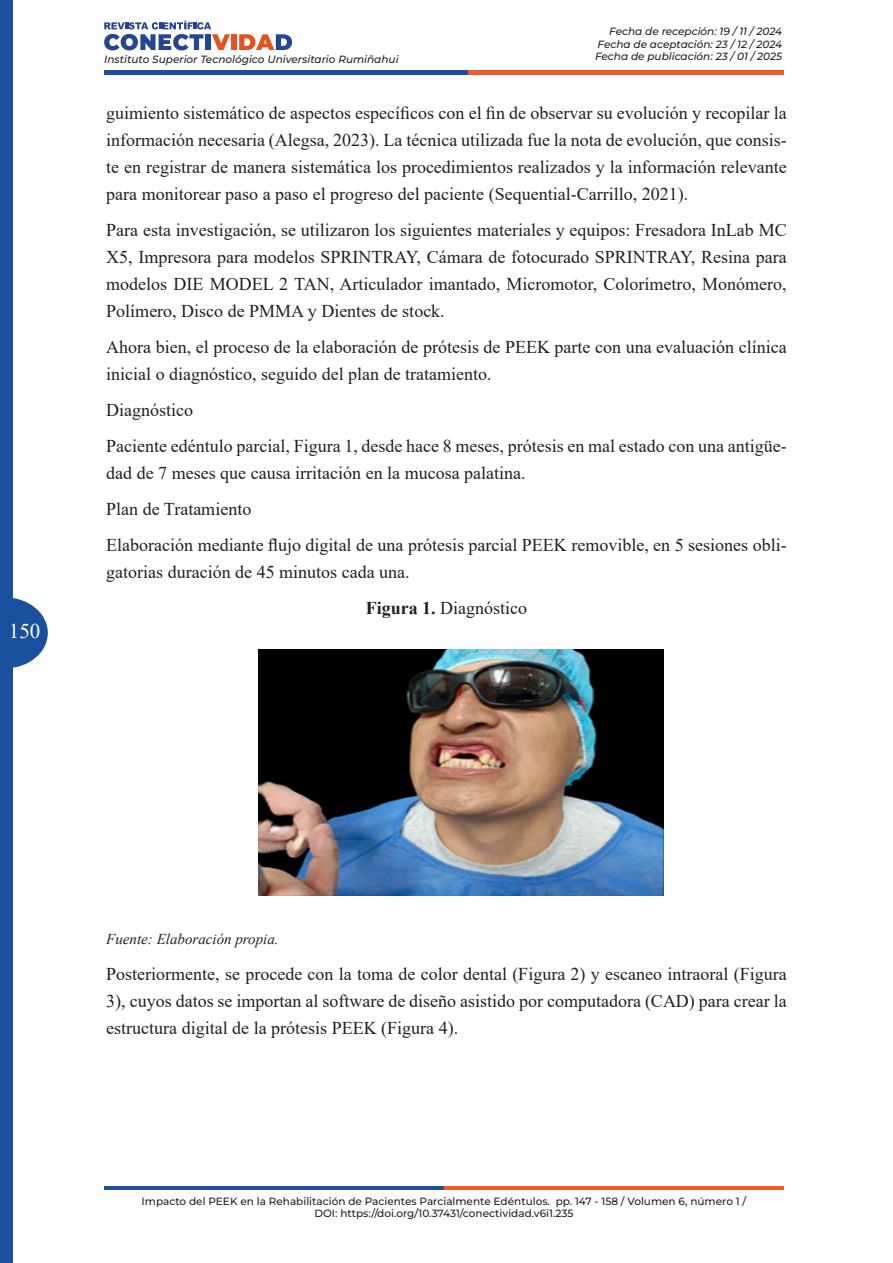
<style>
.page{position:relative;width:893px;height:1263px;background:#fff}
.page>*{position:absolute;margin:0;border:0;box-sizing:border-box;transform-origin:0 0}
.t1{font:21px "Times New Roman";color:#fff}
.paragraph{font:18px/27px "Times New Roman";color:#231f20;text-align:justify}
.t2{font:italic 15px "Times New Roman";color:#231f20}
.t3{font:500 10.5px/12px "Montserrat";color:#231f20;text-align:center}
.t4{font:italic 500 10.5px/12.6px "Montserrat";color:#231f20;text-align:justify}
.s1{font-weight:700}
</style>
<div class="page">
<hr style="left:104px;top:1186px;width:340px;height:3px;background:#1a509d">
<hr style="left:444px;top:1186px;width:339px;height:3px;background:#ed5d2b">
<svg style="left:104px;top:21px;width:126px;height:29px"></svg>
<div style="left:231px;top:34px;width:5px;height:16px;background:#e6521f"></div>
<svg style="left:239px;top:34px;width:53px;height:16px"></svg>
<div style="left:104px;top:70px;width:364px;height:5px;background:#1a509d"></div>
<div style="left:468px;top:70px;width:315px;height:5px;background:#ed5d2b"></div>
<div style="left:0;top:0;width:13px;height:1263px;background:#1a509d"></div>
<svg style="left:13px;top:598px;width:35px;height:70px"></svg>
<img style="left:258px;top:650px;width:405px;height:246px">
<p class="t1" style="left:9px;top:616px;width:33px">150</p>
<p class="t4" style="left:104px;top:52px;width:296px">Instituto Superior Tecnológico Universitario Rumiñahui</p>
<p class="t4" style="left:595px;top:24px;width:189px;text-indent:14px">Fecha de recepción: 19 / 11 / 2024<br>Fecha de aceptación: 23 / 12 / 2024<br>Fecha de publicación: 23 / 01 / 2025</p>
<p class="paragraph" style="left:106px;top:99px;width:682px">guimiento sistemático de aspectos específicos con el fin de observar su evolución y recopilar la información necesaria (Alegsa, 2023). La técnica utilizada fue la nota de evolución, que consis&shy;te en registrar de manera sistemática los procedimientos realizados y la información relevante para monitorear paso a paso el progreso del paciente (Sequential-Carrillo, 2021).</p>
<p class="paragraph" style="left:106px;top:216px;width:682px">Para esta investigación, se utilizaron los siguientes materiales y equipos: Fresadora InLab MC X5, Impresora para modelos SPRINTRAY, Cámara de fotocurado SPRINTRAY, Resina para modelos DIE MODEL 2 TAN, Articulador imantado, Micromotor, Colorímetro, Monómero, Polímero, Disco de PMMA y Dientes de stock.</p>
<p class="paragraph" style="left:106px;top:333px;width:682px">Ahora bien, el proceso de la elaboración de prótesis de PEEK parte con una evaluación clínica inicial o diagnóstico, seguido del plan de tratamiento.</p>
<p class="paragraph" style="left:106px;top:396px;width:88px">Diagnóstico</p>
<p class="paragraph" style="left:106px;top:432px;width:682px">Paciente edéntulo parcial, Figura 1, desde hace 8 meses, prótesis en mal estado con una antigüe&shy;dad de 7 meses que causa irritación en la mucosa palatina.</p>
<p class="paragraph" style="left:106px;top:495px;width:147px">Plan de Tratamiento</p>
<p class="paragraph" style="left:106px;top:531px;width:682px">Elaboración mediante flujo digital de una prótesis parcial PEEK removible, en 5 sesiones obli&shy;gatorias duración de 45 minutos cada una.</p>
<p class="paragraph" style="left:366px;top:594px;width:163px"><span class="s1">Figura 1.</span> Diagnóstico</p>
<p class="t2" style="left:106px;top:929px;width:174px">Fuente: Elaboración propia.</p>
<p class="paragraph" style="left:106px;top:960px;width:682px">Posteriormente, se procede con la toma de color dental (Figura 2) y escaneo intraoral (Figura 3), cuyos datos se importan al software de diseño asistido por computadora (CAD) para crear la estructura digital de la prótesis PEEK (Figura 4).</p>
<p class="t3" style="left:142px;top:1195px;width:606px">Impacto del PEEK en la Rehabilitación de Pacientes Parcialmente Edéntulos. pp. 147 - 158 / Volumen 6, número 1 /<br>DOI: https://doi.org/10.37431/conectividad.v6i1.235</p>
</div>
